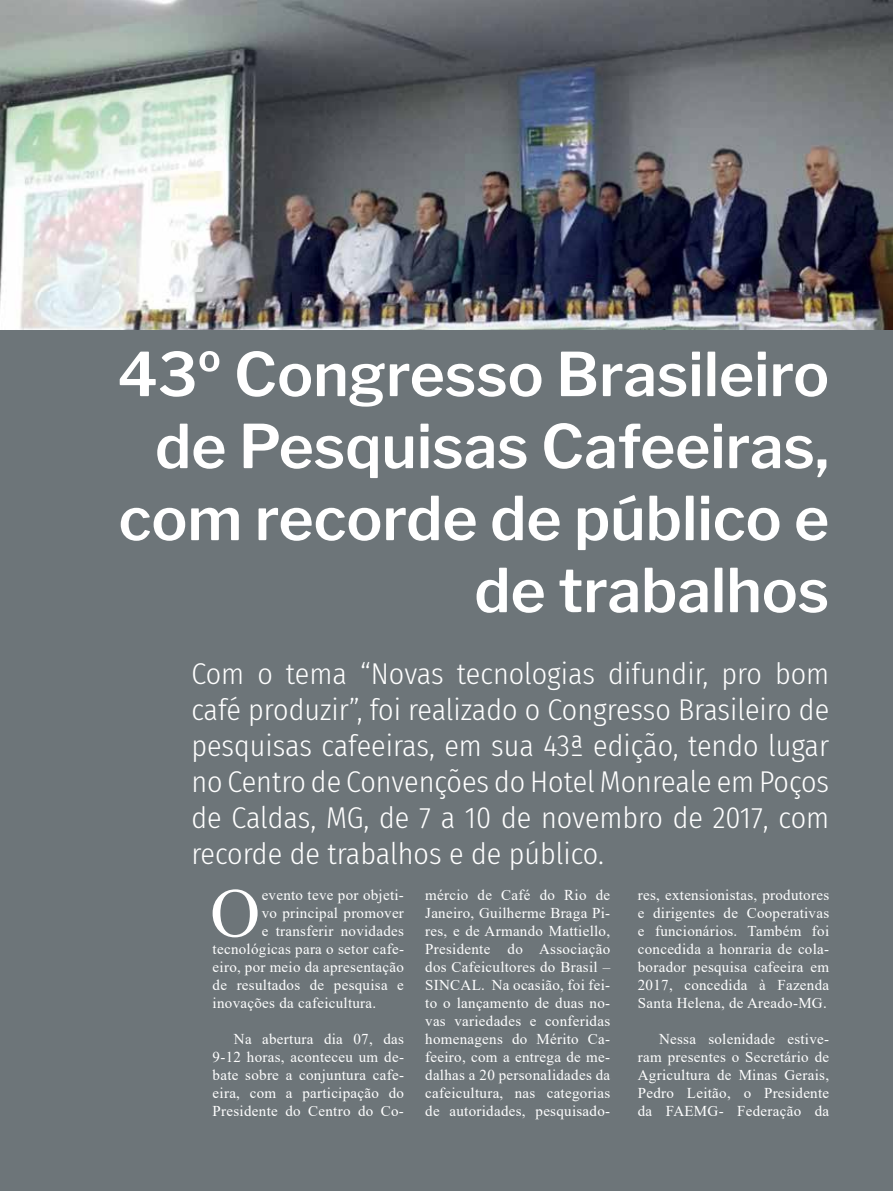
<style>
.page{position:relative;width:893px;height:1191px;background:#6d7579}
.page>*{position:absolute;margin:0;border:0;box-sizing:border-box;transform-origin:0 0}
.t1{font:69.3px "Times New Roman";color:#fff}
.t2{font:600 60px/72px "Libre Franklin";color:#fff;text-align:right}
.t3{font:300 30px/36px "Fira Sans Condensed";color:#fff;text-align:justify}
.t4{font:15px/18px "Times New Roman";letter-spacing:.02em;color:#fff;text-align:justify}
</style>
<div class="page">
<img style="left:0;top:0;width:893px;height:330px">
<h2 class="t2" style="left:117px;top:338px;width:713px">43º Congresso Brasileiro de Pesquisas Cafeeiras, com recorde de público e de trabalhos</h2>
<p class="t3" style="left:191px;top:655px;width:639px">Com o tema “Novas tecnologias difundir, pro bom café produzir”, foi realizado o Congresso Brasileiro de pesquisas cafeeiras, em sua 43ª edição, tendo lugar no Centro de Convenções do Hotel Monreale em Poços de Caldas, MG, de 7 a 10 de novembro de 2017, com recorde de trabalhos e de público.</p>
<h1 class="t1" style="left:210px;top:864px;width:52px">O</h1>
<p class="t4" style="left:262px;top:886px;width:144px">evento teve por objeti-</p>
<p class="t4" style="left:425px;top:886px;width:186px">mércio de Café do Rio de Janeiro, Guilherme Braga Pi&shy;res, e de Armando Mattiello, Presidente do Associação dos Cafeicultores do Brasil – SINCAL. Na ocasião, foi fei&shy;to o lançamento de duas no&shy;vas variedades e conferidas homenagens do Mérito Ca&shy;feeiro, com a entrega de me&shy;dalhas a 20 personalidades da cafeicultura, nas categorias de autoridades, pesquisado-</p>
<p class="t4" style="left:638px;top:886px;width:193px">res, extensionistas, produtores e dirigentes de Cooperativas e funcionários. Também foi concedida a honraria de cola&shy;borador pesquisa cafeeira em 2017, concedida à Fazenda Santa Helena, de Areado-MG.</p>
<p class="t4" style="left:262px;top:904px;width:144px">vo principal promover</p>
<p class="t4" style="left:262px;top:922px;width:144px">e transferir novidades</p>
<p class="t4" style="left:213px;top:940px;width:193px">tecnológicas para o setor cafe-</p>
<p class="t4" style="left:213px;top:958px;width:193px">eiro, por meio da apresentação</p>
<p class="t4" style="left:213px;top:976px;width:193px">de resultados de pesquisa e</p>
<p class="t4" style="left:213px;top:994px;width:165px">inovações da cafeicultura.</p>
<p class="t4" style="left:213px;top:1030px;width:193px;text-indent:21px">Na abertura dia 07, das 9-12 horas, aconteceu um de&shy;bate sobre a conjuntura cafe&shy;eira, com a participação do Presidente do Centro do Co-</p>
<p class="t4" style="left:638px;top:1030px;width:193px;text-indent:21px">Nessa solenidade estive&shy;ram presentes o Secretário de Agricultura de Minas Gerais, Pedro Leitão, o Presidente da FAEMG- Federação da</p>
</div>
